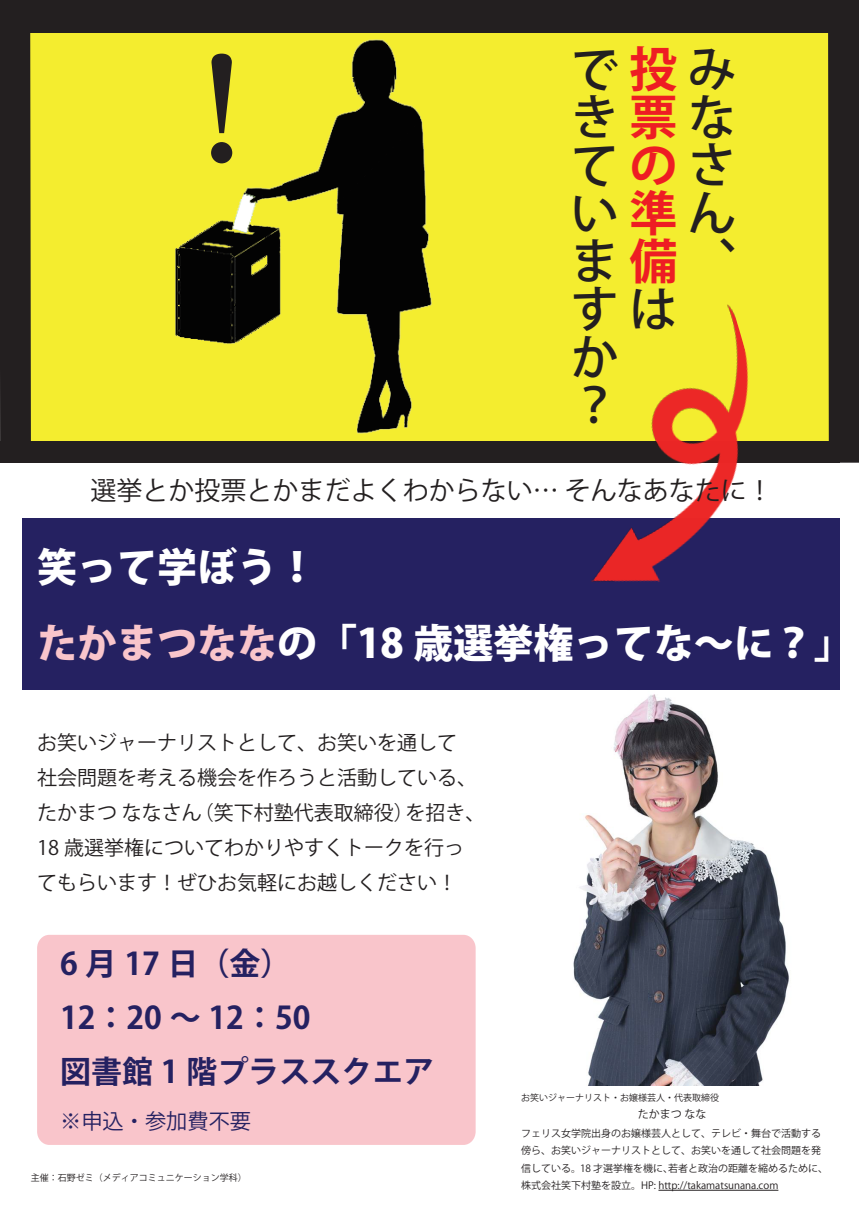
<style>
.page{position:relative;width:859px;height:1208px;background:#fff}
.page>*{position:absolute;margin:0;border:0;box-sizing:border-box;transform-origin:0 0}
.t1{font:700 141.5px "Koz Min Pro";color:#231f20}
.t2{font:500 48px/48px "Koz Go Pr 6 N";color:#231f20}
.t3{font:800 40px/76px "Koz Go Pro";color:#fff}
.t4{font:700 31px/54.2px "Koz Go Pro";color:#252161}
.t5{font:26px "Koz Go Pr 6 N";color:#231f20}
.t6{font:21.2px "Koz Go Pro";color:#252161}
.t7{font:20px/35px "Koz Go Pr 6 N";color:#231f20}
.t8{font:11px "Koz Go Pr 6 N";color:#231f20}
.t9{font:10px/17.5px "Koz Go Pr 6 N";color:#231f20}
.t10{font:9px "Koz Go Pr 6 N";color:#231f20}
.s1{font-weight:700;color:#ee1d23}
.s2{color:#f9c5cb}
</style>
<div class="page">
<div style="left:31px;top:33px;width:797px;height:408px;background:#f4ed2f"></div>
<div style="left:37px;top:935px;width:439px;height:210px;background:#f9c5cb;border-radius:13px"></div>
<hr style="left:658px;top:1190px;width:120px;height:1px;background:#231f20">
<img style="left:526px;top:689px;width:272px;height:396px">
<div style="left:22px;top:518px;width:817px;height:171px;background:#252161"></div>
<img style="left:162px;top:37px;width:299px;height:399px">
<div style="left:0;top:0;width:859px;height:33px;background:#231f20"></div>
<div style="left:828px;top:33px;width:31px;height:430px;background:#231f20"></div>
<div style="left:0;top:33px;width:31px;height:408px;background:#231f20"></div>
<div style="left:0;top:441px;width:840px;height:22px;background:#231f20"></div>
<img style="left:528px;top:303px;width:273px;height:279px">
<h1 class="t1" style="left:151px;top:6px;width:143px">！</h1>
<h2 class="t2" style="left:571px;top:46px;width:165px">で<span class="s1">投</span>みき<span class="s1">票</span>なて<span class="s1">の</span>さい<span class="s1">準</span>んま<span class="s1">備</span>、すは<br>か<br>？</h2>
<h3 class="t5" style="left:91px;top:475px;width:684px">選挙とか投票とかまだよくわからない… そんなあなたに！</h3>
<h3 class="t3" style="left:37px;top:532px;width:818px">笑って学ぼう！<br><span class="s2">たかまつなな</span>の「18 歳選挙権ってな～に？」</h3>
<h3 class="t7" style="left:37px;top:725px;width:450px">お笑いジャーナリストとして、お笑いを通して<br>社会問題を考える機会を作ろうと活動している、たかまつ ななさん（笑下村塾代表取締役）を招き、<br>18 歳選挙権についてわかりやすくトークを行ってもらいます！ぜひお気軽にお越しください！</h3>
<h3 class="t4" style="left:60px;top:938px;width:376px">6 月 17 日（金）<br>12：20 ～ 12：50<br>図書館 1 階プラススクエア</h3>
<h3 class="t6" style="left:60px;top:1107px;width:193px">※申込・参加費不要</h3>
<p class="t10" style="left:31px;top:1173px;width:217px">主催：石野ゼミ（メディアコミュニケーション学科）</p>
<p class="t10" style="left:521px;top:1092px;width:199px">お笑いジャーナリスト・お嬢様芸人・代表取締役</p>
<p class="t8" style="left:638px;top:1108px;width:70px">たかまつ なな</p>
<p class="t9" style="left:521px;top:1124px;width:308px">フェリス女学院出身のお嬢様芸人として、テレビ・舞台で活動する傍ら、お笑いジャーナリストとして、お笑いを通して社会問題を発信している。18 才選挙権を機に、若者と政治の距離を縮めるために、株式会社笑下村塾を設立。HP: http://takamatsunana.com</p>
</div>
